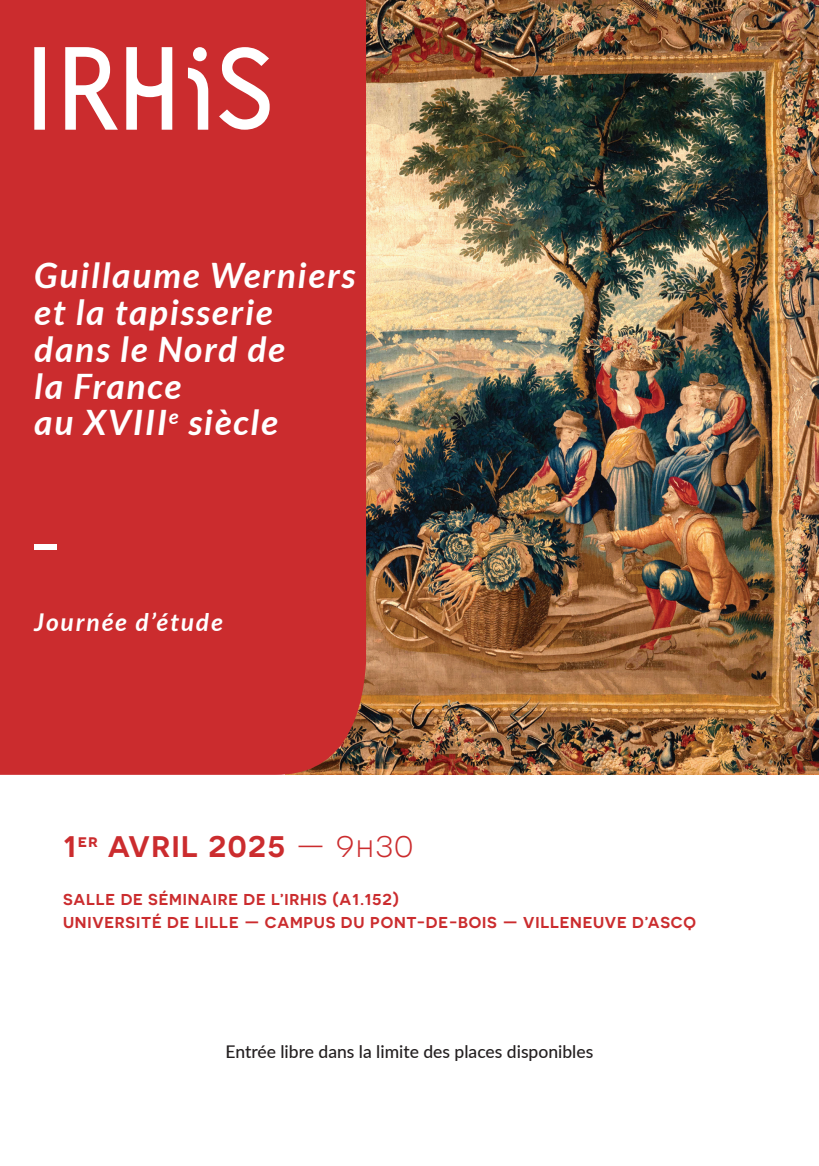
<style>
.page{position:relative;width:819px;height:1166px;background:#fff}
.page>*{position:absolute;margin:0;border:0;box-sizing:border-box;transform-origin:0 0}
.t1{font:italic 700 35px "Lato";letter-spacing:.05em;color:#fff}
.t2{font:600 29.75px "Novecentosanswide";letter-spacing:.05em;color:#cb2c2e}
.t3{font:italic 700 24.5px "Lato";letter-spacing:.08em;color:#fff}
.t4{font:500 17.5px "Lato";color:#231f20}
.t5{font:600 15.75px "Novecentosanswide";letter-spacing:.05em;color:#cb2c2e}
.s1{font-weight:400}
</style>
<div class="page">
<img style="left:366px;top:0;width:453px;height:775px">
<div style="left:0;top:0;width:366px;height:775px;background:#cb2c2e"></div>
<div style="left:34px;top:545px;width:23px;height:5px;background:#fff"></div>
<svg style="left:65px;top:47px;width:53px;height:83px"></svg>
<svg style="left:193px;top:47px;width:14px;height:14px"></svg>
<svg style="left:126px;top:47px;width:46px;height:83px"></svg>
<svg style="left:34px;top:47px;width:11px;height:83px"></svg>
<svg style="left:219px;top:47px;width:51px;height:83px"></svg>
<svg style="left:188px;top:68px;width:20px;height:62px"></svg>
<p class="t1" style="left:34px;top:255px;width:322px">Guillaume Werniers</p>
<p class="t1" style="left:34px;top:292px;width:240px">et la tapisserie</p>
<p class="t1" style="left:34px;top:329px;width:252px">dans le Nord de</p>
<p class="t1" style="left:34px;top:366px;width:148px">la France</p>
<p class="t1" style="left:34px;top:402px;width:245px">au XVIII<sup>e</sup> siècle</p>
<p class="t3" style="left:34px;top:607px;width:190px">Journée d’étude</p>
<p class="t2" style="left:63px;top:829px;width:351px">1<sup>er</sup> AVRIL 2025 <span class="s1">— 9h30</span></p>
<p class="t5" style="left:63px;top:890px;width:337px">SALLE DE SÉMINAIRE DE L’IRHIS (A1.152)</p>
<p class="t5" style="left:63px;top:912px;width:634px">UNIVERSITÉ DE LILLE — CAMPUS DU PONT-DE-BOIS — VILLENEUVE D’ASCQ</p>
<p class="t4" style="left:225px;top:1038px;width:369px">Entrée libre dans la limite des places disponibles</p>
</div>
